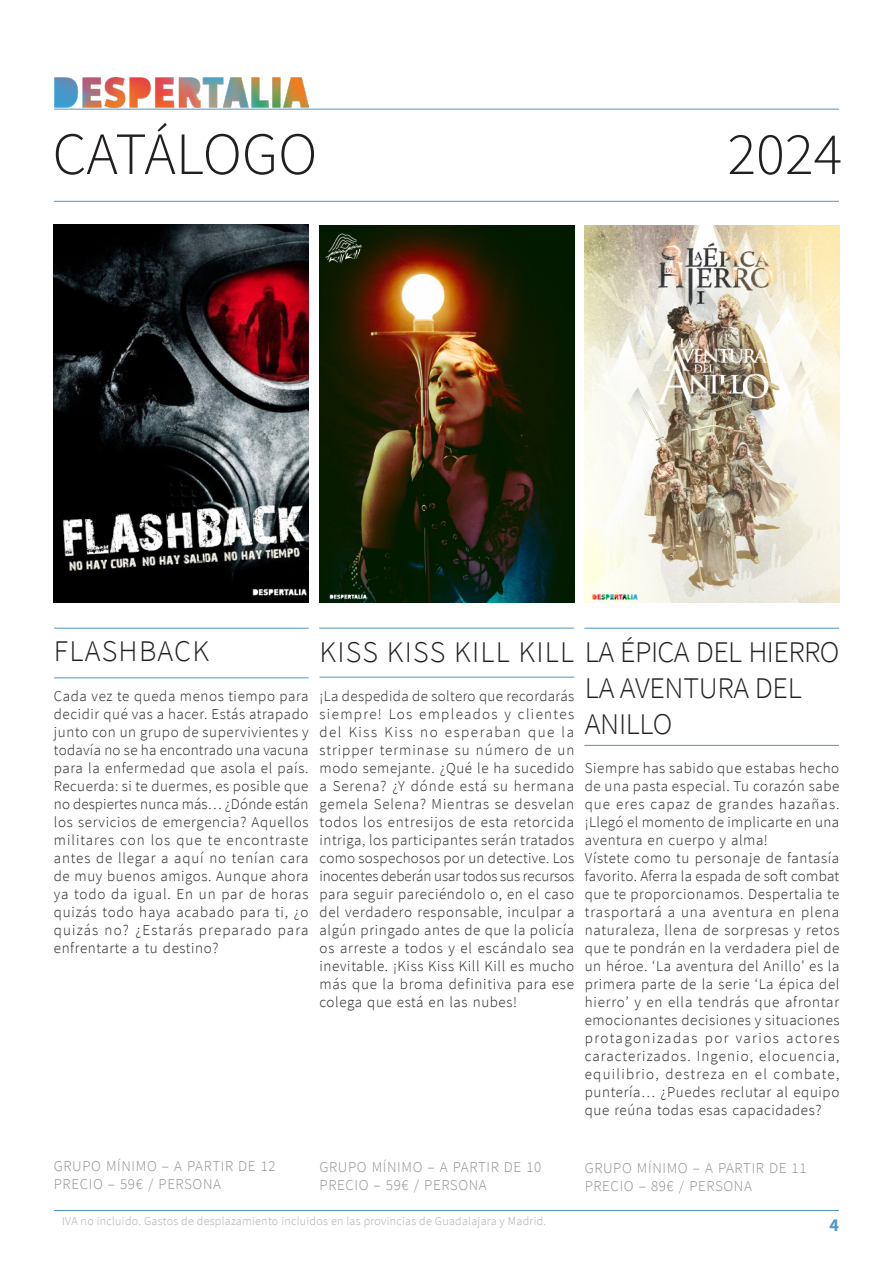
<style>
.page{position:relative;width:893px;height:1263px;background:#fff}
.page>*{position:absolute;margin:0;border:0;box-sizing:border-box;transform-origin:0 0}
.t1{font:300 60px "Source Sans Pro";color:#231f20}
.t2{font:300 30px "Source Sans Pro";letter-spacing:.01em;color:#231f20}
.t3{font:300 30px/36px "Source Sans Pro";letter-spacing:-.01em;color:#231f20}
.t4{font:300 30px "Source Sans Pro";letter-spacing:.04em;color:#231f20}
.t5{font:700 18px "Source Sans Pro";color:#5196c5}
.t6{font:300 15px/18px "Source Sans Pro";letter-spacing:.04em;color:#231f20;text-align:justify}
.t7{font:300 15px "Source Sans Pro";letter-spacing:.04em;color:#8d8f92}
.t8{font:300 12px "Source Sans Pro";letter-spacing:.025em;color:#a8a9ad}
</style>
<div class="page">
<hr style="left:54px;top:109px;width:785px;height:1px;background:#5196c5">
<hr style="left:54px;top:201px;width:785px;height:1px;background:#5196c5">
<hr style="left:54px;top:1210px;width:785px;height:1px;background:#5196c5">
<img style="left:54px;top:78px;width:255px;height:32px">
<hr style="left:319px;top:628px;width:255px;height:1px;background:#5196c5">
<hr style="left:320px;top:677px;width:254px;height:1px;background:#5196c5">
<img style="left:585px;top:225px;width:254px;height:378px">
<hr style="left:584px;top:628px;width:255px;height:1px;background:#5196c5">
<hr style="left:584px;top:745px;width:255px;height:1px;background:#5196c5">
<img style="left:320px;top:225px;width:254px;height:378px">
<hr style="left:54px;top:628px;width:255px;height:1px;background:#5196c5">
<hr style="left:54px;top:677px;width:255px;height:1px;background:#5196c5">
<img style="left:54px;top:224px;width:255px;height:378px">
<h1 class="t1" style="left:52px;top:117px;width:266px">CATÁLOGO</h1>
<h1 class="t1" style="left:727px;top:117px;width:116px">2024</h1>
<p class="t4" style="left:54px;top:633px;width:157px">FLASHBACK</p>
<p class="t6" style="left:54px;top:687px;width:256px">Cada vez te queda menos tiempo para decidir qué vas a hacer. Estás atrapado junto con un grupo de supervivientes y todavía no se ha encontrado una vacuna para la enfermedad que asola el país.<br>Recuerda: si te duermes, es posible que no despiertes nunca más… ¿Dónde están los servicios de emergencia? Aquellos militares con los que te encontraste antes de llegar a aquí no tenían cara de muy buenos amigos. Aunque ahora ya todo da igual. En un par de horas quizás todo haya acabado para ti, ¿o quizás no? ¿Estarás preparado para enfrentarte a tu destino?</p>
<p class="t2" style="left:320px;top:633px;width:521px">KISS KISS KILL KILL LA ÉPICA DEL HIERRO</p>
<p class="t3" style="left:585px;top:670px;width:218px">LA AVENTURA DEL<br>ANILLO</p>
<p class="t6" style="left:585px;top:759px;width:256px">Siempre has sabido que estabas hecho de una pasta especial. Tu corazón sabe que eres capaz de grandes hazañas. ¡Llegó el momento de implicarte en una aventura en cuerpo y alma!</p>
<p class="t6" style="left:585px;top:849px;width:256px">Vístete como tu personaje de fantasía favorito. Aferra la espada de soft combat que te proporcionamos. Despertalia te trasportará a una aventura en plena naturaleza, llena de sorpresas y retos que te pondrán en la verdadera piel de un héroe. ‘La aventura del Anillo’ es la primera parte de la serie ‘La épica del hierro’ y en ella tendrás que afrontar emocionantes decisiones y situaciones protagonizadas por varios actores caracterizados. Ingenio, elocuencia, equilibrio, destreza en el combate, puntería… ¿Puedes reclutar al equipo que reúna todas esas capacidades?</p>
<p class="t6" style="left:320px;top:687px;width:256px">¡La despedida de soltero que recordarás siempre! Los empleados y clientes del Kiss Kiss no esperaban que la stripper terminase su número de un modo semejante. ¿Qué le ha sucedido a Serena? ¿Y dónde está su hermana gemela Selena? Mientras se desvelan todos los entresijos de esta retorcida intriga, los participantes serán tratados como sospechosos por un detective. Los inocentes deberán usar todos sus recursos para seguir pareciéndolo o, en el caso del verdadero responsable, inculpar a algún pringado antes de que la policía os arreste a todos y el escándalo sea inevitable. ¡Kiss Kiss Kill Kill es mucho más que la broma definitiva para ese colega que está en las nubes!</p>
<p class="t7" style="left:54px;top:1157px;width:223px">GRUPO MÍNIMO – A PARTIR DE 12</p>
<p class="t7" style="left:54px;top:1175px;width:169px">PRECIO – 59€ / PERSONA</p>
<p class="t7" style="left:320px;top:1158px;width:223px">GRUPO MÍNIMO – A PARTIR DE 10</p>
<p class="t7" style="left:320px;top:1176px;width:169px">PRECIO – 59€ / PERSONA</p>
<p class="t7" style="left:585px;top:1159px;width:223px">GRUPO MÍNIMO – A PARTIR DE 11</p>
<p class="t7" style="left:585px;top:1177px;width:169px">PRECIO – 89€ / PERSONA</p>
<p class="t8" style="left:62px;top:1214px;width:486px">IVA no incluido. Gastos de desplazamiento incluidos en las provincias de Guadalajara y Madrid.</p>
<p class="t5" style="left:829px;top:1213px;width:11px">4</p>
</div>
